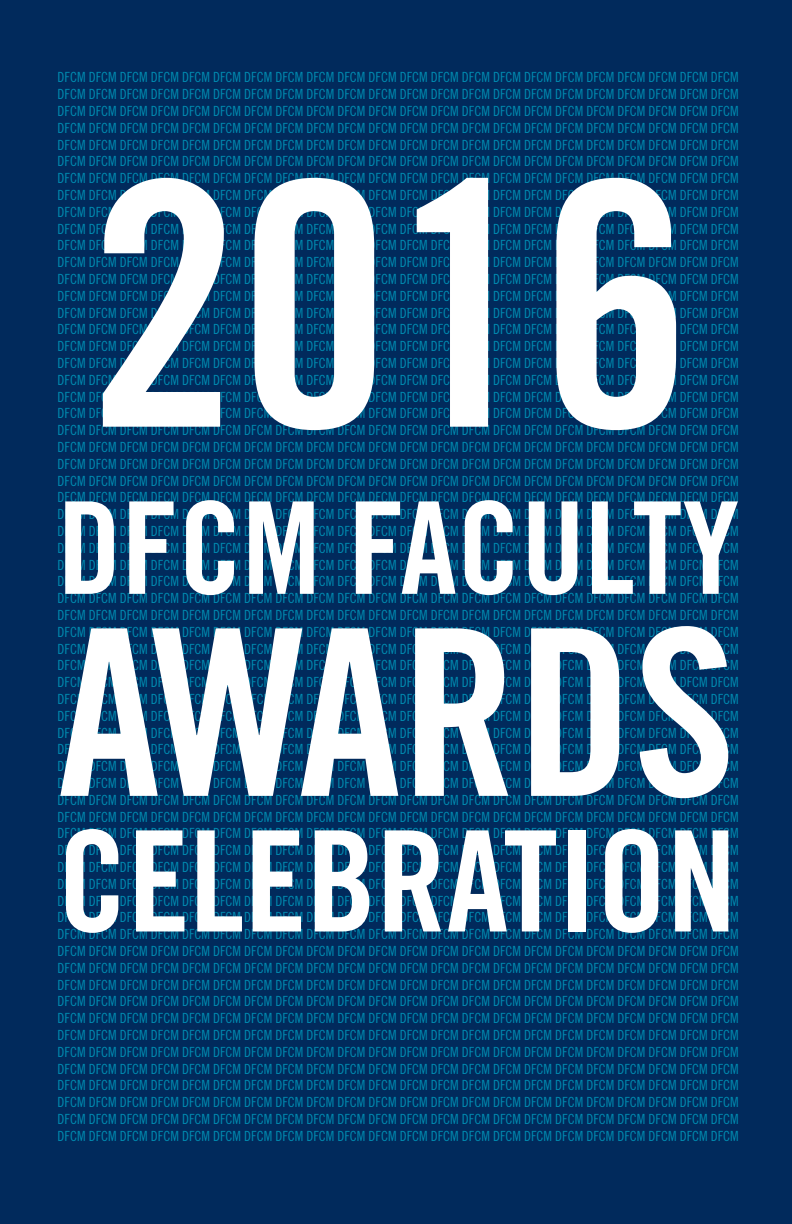
<style>
.page{position:relative;width:792px;height:1224px;background:#012a5c}
.page>*{position:absolute;margin:0;border:0;box-sizing:border-box;transform-origin:0 0}
.t1{font:340px "Trade Gothic LT Std Bd Cn 20";color:#fff}
.t2{font:232px "Trade Gothic LT Std Bd Cn 20";color:#fff}
.t3{font:140px "Trade Gothic LT Std Bd Cn 20";color:#fff}
.t4{font:128px "Trade Gothic LT Std Bd Cn 20";color:#fff}
.t5{font:14px/16.8px "Trade Gothic LT Std Cn 18";color:#008bb0;text-align:justify}
</style>
<div class="page">
<p class="t5" style="left:58px;top:69px;width:683px">DFCM DFCM DFCM DFCM DFCM DFCM DFCM DFCM DFCM DFCM DFCM DFCM DFCM DFCM DFCM DFCM DFCM DFCM DFCM DFCM DFCM DFCM DFCM DFCM DFCM DFCM DFCM DFCM DFCM DFCM DFCM DFCM DFCM DFCM DFCM DFCM DFCM DFCM DFCM DFCM DFCM DFCM DFCM DFCM DFCM DFCM DFCM DFCM DFCM DFCM DFCM DFCM DFCM DFCM DFCM DFCM DFCM DFCM DFCM DFCM DFCM DFCM DFCM DFCM DFCM DFCM DFCM DFCM DFCM DFCM DFCM DFCM DFCM DFCM DFCM DFCM DFCM DFCM DFCM DFCM DFCM DFCM DFCM DFCM DFCM DFCM DFCM DFCM DFCM DFCM DFCM DFCM DFCM DFCM DFCM DFCM DFCM DFCM DFCM DFCM DFCM DFCM DFCM DFCM DFCM DFCM DFCM DFCM DFCM DFCM DFCM DFCM DFCM DFCM DFCM DFCM DFCM DFCM DFCM DFCM DFCM DFCM DFCM DFCM DFCM DFCM DFCM DFCM DFCM DFCM DFCM DFCM DFCM DFCM DFCM DFCM DFCM DFCM DFCM DFCM DFCM DFCM DFCM DFCM DFCM DFCM DFCM DFCM DFCM DFCM DFCM DFCM DFCM DFCM DFCM DFCM DFCM DFCM DFCM DFCM DFCM DFCM DFCM DFCM DFCM DFCM DFCM DFCM DFCM DFCM DFCM DFCM DFCM DFCM DFCM DFCM DFCM DFCM DFCM DFCM DFCM DFCM DFCM DFCM DFCM DFCM DFCM DFCM DFCM DFCM DFCM DFCM DFCM DFCM DFCM DFCM DFCM DFCM DFCM DFCM DFCM DFCM DFCM DFCM DFCM DFCM DFCM DFCM DFCM DFCM DFCM DFCM DFCM DFCM DFCM DFCM DFCM DFCM DFCM DFCM DFCM DFCM DFCM DFCM DFCM DFCM DFCM DFCM DFCM DFCM DFCM DFCM DFCM DFCM DFCM DFCM DFCM DFCM DFCM DFCM DFCM DFCM DFCM DFCM DFCM DFCM DFCM DFCM DFCM DFCM DFCM DFCM DFCM DFCM DFCM DFCM DFCM DFCM DFCM DFCM DFCM DFCM DFCM DFCM DFCM DFCM DFCM DFCM DFCM DFCM DFCM DFCM DFCM DFCM DFCM DFCM DFCM DFCM DFCM DFCM DFCM DFCM DFCM DFCM DFCM DFCM DFCM DFCM DFCM DFCM DFCM DFCM DFCM DFCM DFCM DFCM DFCM DFCM DFCM DFCM DFCM DFCM DFCM DFCM DFCM DFCM DFCM DFCM DFCM DFCM DFCM DFCM DFCM DFCM DFCM DFCM DFCM DFCM DFCM DFCM DFCM DFCM DFCM DFCM DFCM DFCM DFCM DFCM DFCM DFCM DFCM DFCM DFCM DFCM DFCM DFCM DFCM DFCM DFCM DFCM DFCM DFCM DFCM DFCM DFCM DFCM DFCM DFCM DFCM DFCM DFCM DFCM DFCM DFCM DFCM DFCM DFCM DFCM DFCM DFCM DFCM DFCM DFCM DFCM DFCM DFCM DFCM DFCM DFCM DFCM DFCM DFCM DFCM DFCM DFCM DFCM DFCM DFCM DFCM DFCM DFCM DFCM DFCM DFCM DFCM DFCM DFCM DFCM DFCM DFCM DFCM DFCM DFCM DFCM DFCM DFCM DFCM DFCM DFCM DFCM DFCM DFCM DFCM DFCM DFCM DFCM DFCM DFCM DFCM DFCM DFCM DFCM DFCM DFCM DFCM DFCM DFCM DFCM DFCM DFCM DFCM DFCM DFCM DFCM DFCM DFCM DFCM DFCM DFCM DFCM DFCM DFCM DFCM DFCM DFCM DFCM DFCM DFCM DFCM DFCM DFCM DFCM DFCM DFCM DFCM DFCM DFCM DFCM DFCM DFCM DFCM DFCM DFCM DFCM DFCM DFCM DFCM DFCM DFCM DFCM DFCM DFCM DFCM DFCM DFCM DFCM DFCM DFCM DFCM DFCM DFCM DFCM DFCM DFCM DFCM DFCM DFCM DFCM DFCM DFCM DFCM DFCM DFCM DFCM DFCM DFCM DFCM DFCM DFCM DFCM DFCM DFCM DFCM DFCM DFCM DFCM DFCM DFCM DFCM DFCM DFCM DFCM DFCM DFCM DFCM DFCM DFCM DFCM DFCM DFCM DFCM DFCM DFCM DFCM DFCM DFCM DFCM DFCM DFCM DFCM DFCM DFCM DFCM DFCM DFCM DFCM DFCM DFCM DFCM DFCM DFCM DFCM DFCM DFCM DFCM DFCM DFCM DFCM DFCM DFCM DFCM DFCM DFCM DFCM DFCM DFCM DFCM DFCM DFCM DFCM DFCM DFCM DFCM DFCM DFCM DFCM DFCM DFCM DFCM DFCM DFCM DFCM DFCM DFCM DFCM DFCM DFCM DFCM DFCM DFCM DFCM DFCM DFCM DFCM DFCM DFCM DFCM DFCM DFCM DFCM DFCM DFCM DFCM DFCM DFCM DFCM DFCM DFCM DFCM DFCM DFCM DFCM DFCM DFCM DFCM DFCM DFCM DFCM DFCM DFCM DFCM DFCM DFCM DFCM DFCM DFCM DFCM DFCM DFCM DFCM DFCM DFCM DFCM DFCM DFCM DFCM DFCM DFCM DFCM DFCM DFCM DFCM DFCM DFCM DFCM DFCM DFCM DFCM DFCM DFCM DFCM DFCM DFCM DFCM DFCM DFCM DFCM DFCM DFCM DFCM DFCM DFCM DFCM DFCM DFCM DFCM DFCM DFCM DFCM DFCM DFCM DFCM DFCM DFCM DFCM DFCM DFCM DFCM DFCM DFCM DFCM DFCM DFCM DFCM DFCM DFCM DFCM DFCM DFCM DFCM DFCM DFCM DFCM DFCM DFCM DFCM DFCM DFCM DFCM DFCM DFCM DFCM DFCM DFCM DFCM DFCM DFCM DFCM DFCM DFCM DFCM DFCM DFCM DFCM DFCM DFCM DFCM DFCM DFCM DFCM DFCM DFCM DFCM DFCM DFCM DFCM DFCM DFCM DFCM DFCM DFCM DFCM DFCM DFCM DFCM DFCM DFCM DFCM DFCM DFCM DFCM DFCM DFCM DFCM DFCM DFCM DFCM DFCM DFCM DFCM DFCM DFCM DFCM DFCM DFCM DFCM DFCM DFCM DFCM DFCM DFCM DFCM DFCM DFCM DFCM DFCM DFCM DFCM DFCM DFCM DFCM DFCM DFCM DFCM DFCM DFCM DFCM DFCM DFCM DFCM DFCM DFCM DFCM DFCM DFCM DFCM DFCM DFCM DFCM DFCM DFCM DFCM DFCM DFCM DFCM DFCM DFCM DFCM DFCM DFCM DFCM DFCM DFCM DFCM DFCM DFCM DFCM DFCM DFCM DFCM DFCM DFCM DFCM DFCM DFCM DFCM DFCM DFCM DFCM DFCM DFCM DFCM DFCM DFCM DFCM DFCM DFCM DFCM DFCM DFCM DFCM DFCM DFCM DFCM DFCM DFCM DFCM DFCM DFCM DFCM DFCM DFCM DFCM DFCM DFCM DFCM DFCM DFCM DFCM DFCM DFCM DFCM DFCM DFCM DFCM DFCM DFCM DFCM DFCM DFCM DFCM DFCM DFCM DFCM DFCM DFCM DFCM DFCM DFCM DFCM DFCM DFCM DFCM DFCM DFCM DFCM DFCM DFCM DFCM DFCM DFCM DFCM DFCM DFCM DFCM DFCM DFCM DFCM DFCM DFCM DFCM DFCM DFCM DFCM DFCM DFCM DFCM DFCM DFCM DFCM DFCM DFCM DFCM DFCM DFCM DFCM DFCM DFCM DFCM DFCM DFCM DFCM DFCM DFCM DFCM DFCM DFCM DFCM DFCM DFCM DFCM DFCM DFCM DFCM DFCM DFCM DFCM DFCM DFCM DFCM DFCM DFCM DFCM DFCM DFCM DFCM DFCM DFCM DFCM DFCM DFCM DFCM DFCM DFCM DFCM DFCM DFCM DFCM DFCM DFCM DFCM DFCM DFCM DFCM DFCM DFCM DFCM DFCM DFCM DFCM DFCM DFCM DFCM DFCM DFCM DFCM DFCM DFCM DFCM DFCM DFCM DFCM DFCM DFCM DFCM DFCM DFCM DFCM DFCM DFCM DFCM DFCM DFCM DFCM DFCM DFCM DFCM DFCM DFCM DFCM DFCM DFCM DFCM DFCM DFCM DFCM DFCM DFCM DFCM DFCM DFCM DFCM DFCM DFCM DFCM DFCM DFCM DFCM DFCM DFCM DFCM DFCM DFCM DFCM DFCM DFCM DFCM DFCM DFCM DFCM DFCM DFCM DFCM DFCM DFCM DFCM DFCM DFCM DFCM DFCM DFCM DFCM DFCM DFCM DFCM DFCM DFCM DFCM DFCM DFCM DFCM DFCM DFCM DFCM DFCM DFCM DFCM DFCM DFCM DFCM DFCM DFCM DFCM DFCM DFCM DFCM DFCM DFCM DFCM DFCM DFCM DFCM DFCM DFCM DFCM DFCM DFCM DFCM DFCM DFCM DFCM DFCM DFCM DFCM DFCM DFCM DFCM DFCM DFCM DFCM DFCM DFCM DFCM DFCM DFCM DFCM DFCM DFCM DFCM DFCM DFCM DFCM DFCM DFCM DFCM DFCM DFCM DFCM DFCM DFCM DFCM DFCM DFCM DFCM DFCM DFCM DFCM DFCM DFCM DFCM DFCM DFCM DFCM DFCM DFCM DFCM DFCM DFCM DFCM DFCM DFCM DFCM DFCM DFCM DFCM DFCM DFCM DFCM DFCM DFCM DFCM DFCM DFCM DFCM DFCM DFCM DFCM DFCM DFCM DFCM DFCM DFCM DFCM DFCM DFCM DFCM DFCM DFCM DFCM DFCM DFCM DFCM DFCM DFCM DFCM DFCM DFCM DFCM DFCM DFCM DFCM DFCM DFCM DFCM DFCM DFCM DFCM DFCM DFCM DFCM DFCM DFCM DFCM DFCM DFCM DFCM DFCM DFCM DFCM DFCM DFCM DFCM DFCM DFCM DFCM DFCM DFCM DFCM DFCM DFCM DFCM DFCM DFCM DFCM DFCM DFCM DFCM DFCM DFCM DFCM DFCM DFCM DFCM DFCM DFCM DFCM DFCM DFCM DFCM DFCM DFCM DFCM DFCM DFCM DFCM DFCM DFCM DFCM DFCM DFCM DFCM DFCM DFCM DFCM DFCM DFCM DFCM DFCM DFCM DFCM DFCM DFCM DFCM DFCM DFCM DFCM DFCM DFCM DFCM DFCM DFCM DFCM DFCM DFCM DFCM DFCM DFCM DFCM DFCM DFCM DFCM DFCM DFCM DFCM DFCM DFCM DFCM DFCM DFCM DFCM DFCM DFCM DFCM DFCM DFCM DFCM DFCM DFCM DFCM DFCM DFCM DFCM DFCM DFCM DFCM DFCM DFCM DFCM DFCM DFCM DFCM DFCM DFCM DFCM DFCM DFCM DFCM DFCM DFCM DFCM DFCM DFCM DFCM DFCM DFCM DFCM DFCM DFCM DFCM DFCM DFCM DFCM DFCM DFCM DFCM DFCM DFCM DFCM DFCM DFCM DFCM DFCM DFCM DFCM DFCM DFCM DFCM DFCM DFCM DFCM DFCM DFCM DFCM DFCM DFCM DFCM DFCM DFCM DFCM DFCM DFCM DFCM DFCM DFCM DFCM DFCM DFCM DFCM DFCM DFCM DFCM DFCM DFCM DFCM DFCM DFCM DFCM DFCM DFCM DFCM DFCM DFCM DFCM DFCM DFCM DFCM DFCM DFCM DFCM DFCM DFCM DFCM DFCM DFCM DFCM DFCM DFCM DFCM DFCM DFCM DFCM DFCM DFCM DFCM DFCM DFCM DFCM DFCM DFCM DFCM DFCM DFCM DFCM DFCM DFCM DFCM DFCM DFCM DFCM DFCM DFCM DFCM DFCM DFCM DFCM DFCM DFCM DFCM DFCM DFCM DFCM DFCM DFCM DFCM DFCM DFCM DFCM DFCM DFCM DFCM DFCM DFCM DFCM DFCM DFCM DFCM DFCM DFCM DFCM DFCM DFCM DFCM DFCM DFCM DFCM DFCM DFCM DFCM</p>
<h1 class="t1" style="left:88px;top:99px;width:605px">2016</h1>
<h3 class="t4" style="left:58px;top:470px;width:683px">DFCM FACULTY</h3>
<h2 class="t2" style="left:58px;top:572px;width:680px">AWARDS</h2>
<h3 class="t3" style="left:58px;top:797px;width:681px">CELEBRATION</h3>
</div>
